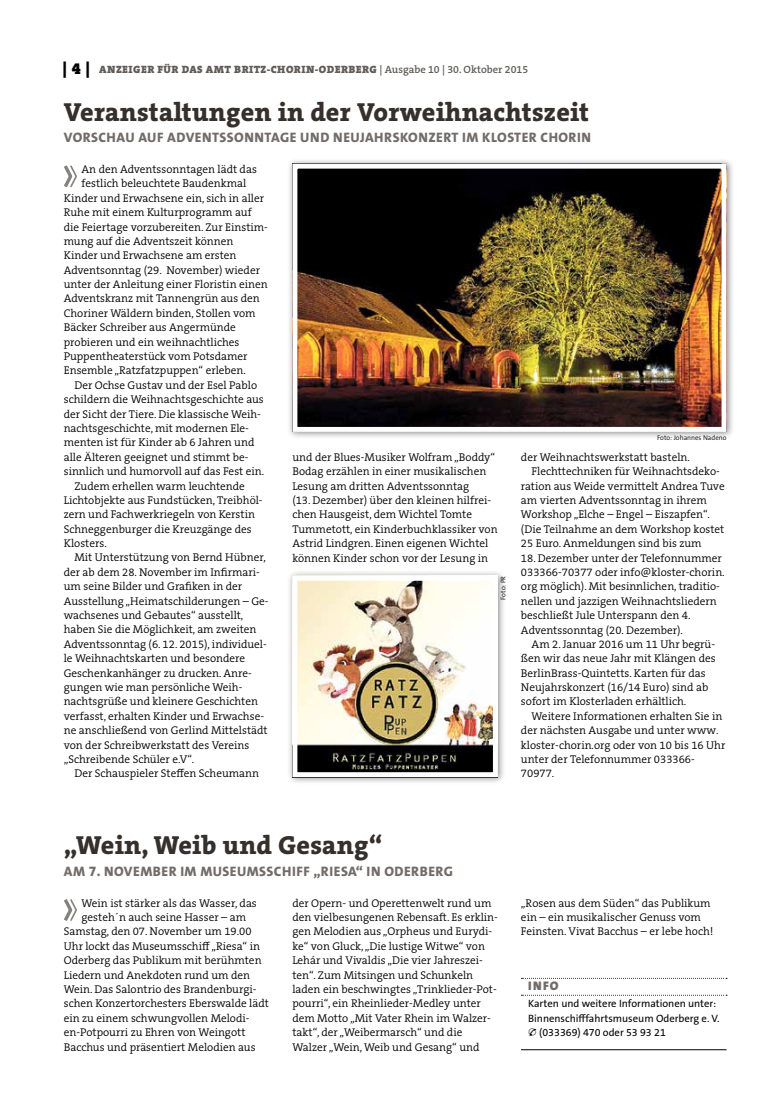
<style>
.page{position:relative;width:762px;height:1117px;background:#fff}
.page>*{position:absolute;margin:0;border:0;box-sizing:border-box;transform-origin:0 0}
.t1{font:800 26.25px "The Serif B W8";letter-spacing:.01em;color:#36302d}
.t2{font:800 13.75px "The Sans B W8";letter-spacing:.035em;color:#716c69}
.t3{font:900 12.5px "The Sans B W9";color:#716c69}
.t4{font:300 11.25px/14.4px "The Serif B W4";color:#000}
.t5{font:10.62px "The Sans B W5 Plain";color:#000}
.t6{font:900 10.62px "The Serif B W9";letter-spacing:.045em;color:#615c58}
.t7{font:300 6.88px "The Sans B W4";color:#000}
.s1{font-size:16.25px;color:#000}
.s2{font-family:"The Serif B W6";font-weight:600}
</style>
<div class="page">
<svg style="left:521px;top:977px;width:206px;height:1px"></svg>
<svg style="left:521px;top:994px;width:206px;height:1px"></svg>
<hr style="left:521px;top:1048px;width:205px;height:1px;background:#000">
<div style="left:287px;top:158px;width:447px;height:281px;background:#000;opacity:.45"></div>
<img style="left:298px;top:169px;width:422px;height:257px">
<div style="left:292px;top:163px;width:434px;height:269px;border:5px solid #fff"></div>
<div style="left:287px;top:570px;width:219px;height:215px;background:#000;opacity:.45"></div>
<img style="left:298px;top:581px;width:194px;height:190px">
<div style="left:292px;top:575px;width:206px;height:202px;border:5px solid #fff"></div>
<svg style="left:64px;top:899px;width:13px;height:22px"></svg>
<svg style="left:64px;top:165px;width:13px;height:23px"></svg>
<p class="t6" style="left:63px;top:63px;width:467px"><span class="s1">| 4 |</span> ANZEIGER FÜR DAS AMT BRITZ-CHORIN-ODERBERG <span class="s2">| Ausgabe 10 | 30. Oktober 2015</span></p>
<h1 class="t1" style="left:64px;top:94px;width:527px">Veranstaltungen in der Vorweihnachtszeit</h1>
<p class="t2" style="left:64px;top:128px;width:529px">VORSCHAU AUF ADVENTSSONNTAGE UND NEUJAHRSKONZERT IM KLOSTER CHORIN</p>
<p class="t4" style="left:82px;top:162px;width:177px">An den Adventssonntagen lädt das</p>
<p class="t4" style="left:82px;top:176px;width:166px">festlich beleuchtete Baudenkmal</p>
<p class="t4" style="left:64px;top:191px;width:202px">Kinder und Erwachsene ein, sich in aller</p>
<p class="t4" style="left:64px;top:205px;width:189px">Ruhe mit einem Kulturprogramm auf</p>
<p class="t4" style="left:64px;top:219px;width:206px">die Feiertage vorzubereiten. Zur Einstim-</p>
<p class="t4" style="left:64px;top:234px;width:171px">mung auf die Adventszeit können</p>
<p class="t4" style="left:64px;top:248px;width:174px">Kinder und Erwachsene am ersten</p>
<p class="t4" style="left:64px;top:263px;width:198px">Adventsonntag (29. November) wieder</p>
<p class="t4" style="left:64px;top:277px;width:205px">unter der Anleitung einer Floristin einen</p>
<p class="t4" style="left:64px;top:291px;width:197px">Adventskranz mit Tannengrün aus den</p>
<p class="t4" style="left:64px;top:306px;width:193px">Choriner Wäldern binden, Stollen vom</p>
<p class="t4" style="left:64px;top:320px;width:174px">Bäcker Schreiber aus Angermünde</p>
<p class="t4" style="left:64px;top:334px;width:177px">probieren und ein weihnachtliches</p>
<p class="t4" style="left:64px;top:349px;width:185px">Puppentheaterstück vom Potsdamer</p>
<p class="t4" style="left:64px;top:363px;width:184px">Ensemble „Ratzfatzpuppen“ erleben.</p>
<p class="t4" style="left:74px;top:378px;width:184px">Der Ochse Gustav und der Esel Pablo</p>
<p class="t4" style="left:64px;top:392px;width:202px">schildern die Weihnachtsgeschichte aus</p>
<p class="t4" style="left:64px;top:406px;width:199px">der Sicht der Tiere. Die klassische Weih-</p>
<p class="t4" style="left:64px;top:421px;width:187px">nachtsgeschichte, mit modernen Ele-</p>
<p class="t4" style="left:64px;top:435px;width:192px">menten ist für Kinder ab 6 Jahren und</p>
<p class="t4" style="left:64px;top:449px;width:186px">alle Älteren geeignet und stimmt be-</p>
<p class="t4" style="left:64px;top:464px;width:202px">sinnlich und humorvoll auf das Fest ein.</p>
<p class="t4" style="left:74px;top:478px;width:172px">Zudem erhellen warm leuchtende</p>
<p class="t4" style="left:64px;top:493px;width:200px">Lichtobjekte aus Fundstücken, Treibhöl-</p>
<p class="t4" style="left:64px;top:507px;width:193px">zern und Fachwerkriegeln von Kerstin</p>
<p class="t4" style="left:64px;top:521px;width:189px">Schneggenburger die Kreuzgänge des</p>
<p class="t4" style="left:64px;top:536px;width:45px">Klosters.</p>
<p class="t4" style="left:74px;top:550px;width:193px">Mit Unterstützung von Bernd Hübner,</p>
<p class="t4" style="left:64px;top:564px;width:198px">der ab dem 28. November im Infirmari-</p>
<p class="t4" style="left:64px;top:579px;width:180px">um seine Bilder und Grafiken in der</p>
<p class="t4" style="left:64px;top:593px;width:206px">Ausstellung „Heimatschilderungen – Ge-</p>
<p class="t4" style="left:64px;top:608px;width:181px">wachsenes und Gebautes“ ausstellt,</p>
<p class="t4" style="left:64px;top:622px;width:194px">haben Sie die Möglichkeit, am zweiten</p>
<p class="t4" style="left:64px;top:636px;width:204px">Adventssonntag (6. 12. 2015), individuel-</p>
<p class="t4" style="left:64px;top:651px;width:183px">le Weihnachtskarten und besondere</p>
<p class="t4" style="left:64px;top:665px;width:190px">Geschenkanhänger zu drucken. Anre-</p>
<p class="t4" style="left:64px;top:680px;width:180px">gungen wie man persönliche Weih-</p>
<p class="t4" style="left:64px;top:694px;width:196px">nachtsgrüße und kleinere Geschichten</p>
<p class="t4" style="left:64px;top:708px;width:202px">verfasst, erhalten Kinder und Erwachse-</p>
<p class="t4" style="left:64px;top:723px;width:205px">ne anschließend von Gerlind Mittelstädt</p>
<p class="t4" style="left:64px;top:737px;width:187px">von der Schreibwerkstatt des Vereins</p>
<p class="t4" style="left:64px;top:751px;width:132px">„Schreibende Schüler e.V“.</p>
<p class="t4" style="left:74px;top:766px;width:186px">Der Schauspieler Steffen Scheumann</p>
<p class="t7" style="left:657px;top:432px;width:71px">Foto: Johannes Nadeno</p>
<p class="t4" style="left:292px;top:450px;width:207px">und der Blues-Musiker Wolfram „Boddy“ Bodag erzählen in einer musikalischen Lesung am dritten Adventssonntag<br>(13. Dezember) über den kleinen hilfrei&shy;chen Hausgeist, dem Wichtel Tomte Tummetott, ein Kinderbuchklassiker von Astrid Lindgren. Einen eigenen Wichtel können Kinder schon vor der Lesung in</p>
<p class="t4" style="left:521px;top:450px;width:170px">der Weihnachtswerkstatt basteln.</p>
<p class="t4" style="left:531px;top:464px;width:190px">Flechttechniken für Weihnachtsdeko-</p>
<p class="t4" style="left:521px;top:478px;width:205px">ration aus Weide vermittelt Andrea Tuve</p>
<p class="t4" style="left:521px;top:493px;width:187px">am vierten Adventssonntag in ihrem</p>
<p class="t4" style="left:521px;top:507px;width:190px">Workshop „Elche – Engel – Eiszapfen“.</p>
<p class="t4" style="left:521px;top:521px;width:205px">(Die Teilnahme an dem Workshop kostet</p>
<p class="t4" style="left:521px;top:536px;width:182px">25 Euro. Anmeldungen sind bis zum</p>
<p class="t4" style="left:521px;top:550px;width:205px">18. Dezember unter der Telefonnummer 033366-70377 oder info@kloster-chorin. org möglich). Mit besinnlichen, traditio&shy;nellen und jazzigen Weihnachtsliedern beschließt Jule Unterspann den 4.<br>Adventssonntag (20. Dezember).</p>
<p class="t4" style="left:521px;top:636px;width:196px;text-indent:11px">Am 2. Januar 2016 um 11 Uhr begrü&shy;ßen wir das neue Jahr mit Klängen des BerlinBrass-Quintetts. Karten für das Neujahrskonzert (16/14 Euro) sind ab sofort im Klosterladen erhältlich.</p>
<p class="t4" style="left:521px;top:708px;width:206px;text-indent:11px">Weitere Informationen erhalten Sie in der nächsten Ausgabe und unter www. kloster-chorin.org oder von 10 bis 16 Uhr unter der Telefonnummer 033366-<br>70977.</p>
<p class="t7" style="left:499px;top:599px;width:25px;rotate:-90deg">Foto: PR</p>
<h1 class="t1" style="left:64px;top:827px;width:320px">„Wein, Weib und Gesang“</h1>
<p class="t2" style="left:64px;top:862px;width:391px">AM 7. NOVEMBER IM MUSEUMSSCHIFF „RIESA“ IN ODERBERG</p>
<p class="t4" style="left:82px;top:895px;width:177px">Wein ist stärker als das Wasser, das</p>
<p class="t4" style="left:82px;top:909px;width:166px">gesteh´n auch seine Hasser – am</p>
<p class="t4" style="left:64px;top:924px;width:189px">Samstag, den 07. November um 19.00</p>
<p class="t4" style="left:64px;top:938px;width:198px">Uhr lockt das Museumsschiff „Riesa“ in</p>
<p class="t4" style="left:64px;top:953px;width:199px">Oderberg das Publikum mit berühmten</p>
<p class="t4" style="left:64px;top:967px;width:188px">Liedern und Anekdoten rund um den</p>
<p class="t4" style="left:64px;top:981px;width:194px">Wein. Das Salontrio des Brandenburgi-</p>
<p class="t4" style="left:64px;top:996px;width:207px">schen Konzertorchesters Eberswalde lädt</p>
<p class="t4" style="left:64px;top:1010px;width:187px">ein zu einem schwungvollen Melodi-</p>
<p class="t4" style="left:64px;top:1024px;width:183px">en-Potpourri zu Ehren von Weingott</p>
<p class="t4" style="left:64px;top:1039px;width:193px">Bacchus und präsentiert Melodien aus</p>
<p class="t4" style="left:292px;top:895px;width:207px">der Opern- und Operettenwelt rund um den vielbesungenen Rebensaft. Es erklin&shy;gen Melodien aus „Orpheus und Eurydi&shy;ke“ von Gluck, „Die lustige Witwe“ von Lehár und Vivaldis „Die vier Jahreszei&shy;ten“. Zum Mitsingen und Schunkeln laden ein beschwingtes „Trinklieder-Pot&shy;pourri“, ein Rheinlieder-Medley unter dem Motto „Mit Vater Rhein im Walzer&shy;takt“, der „Weibermarsch“ und die Walzer „Wein, Weib und Gesang“ und</p>
<p class="t4" style="left:521px;top:895px;width:194px">„Rosen aus dem Süden“ das Publikum ein – ein musikalischer Genuss vom<br>Feinsten. Vivat Bacchus – er lebe hoch!</p>
<p class="t3" style="left:528px;top:977px;width:32px">INFO</p>
<p class="t5" style="left:528px;top:996px;width:190px">Karten und weitere Informationen unter:</p>
<p class="t5" style="left:528px;top:1011px;width:193px">Binnenschifffahrtsmuseum Oderberg e. V.</p>
<p class="t5" style="left:539px;top:1025px;width:128px">(033369) 470 oder 53 93 21</p>
</div>
